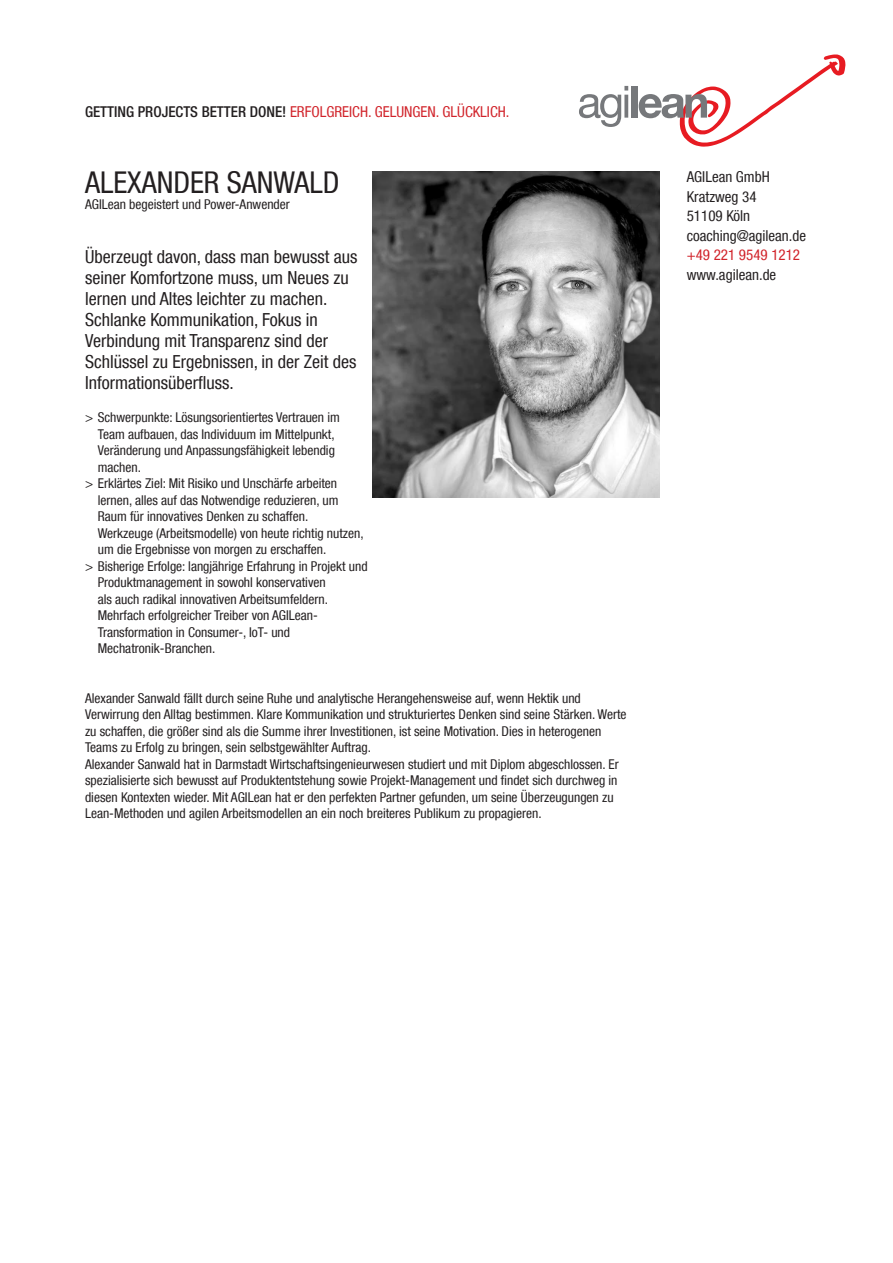
<style>
.page{position:relative;width:893px;height:1263px;background:#fff}
.page>*{position:absolute;margin:0;border:0;box-sizing:border-box;transform-origin:0 0}
.t1{font:condensed 30px "Helvetica Neue LT Com";color:#231f20}
.t2{font:condensed 18px/21px "Helvetica Neue LT Com";color:#231f20}
.t3{font:condensed 15px "Helvetica Neue LT Com";color:#d1232a}
.t4{font:condensed 15px/19.5px "Helvetica Neue LT Com";color:#231f20}
.t5{font:condensed 13.5px/16.5px "Helvetica Neue LT Com";color:#231f20}
.s1{font-weight:500;color:#231f20}
</style>
<div class="page">
<svg style="left:579px;top:86px;width:49px;height:41px"></svg>
<div style="left:631px;top:86px;width:6px;height:32px;background:#76787b"></div>
<svg style="left:639px;top:54px;width:207px;height:93px"></svg>
<img style="left:372px;top:171px;width:287px;height:326px">
<p class="t3" style="left:85px;top:103px;width:426px"><span class="s1">GETTING PROJECTS BETTER DONE!</span> ERFOLGREICH. GELUNGEN. GLÜCKLICH.</p>
<h1 class="t1" style="left:85px;top:164px;width:256px">ALEXANDER SANWALD</h1>
<p class="t5" style="left:85px;top:196px;width:206px">AGILean begeistert und Power-Anwender</p>
<p class="t2" style="left:85px;top:246px;width:274px">Überzeugt davon, dass man bewusst aus seiner Komfortzone muss, um Neues zu lernen und Altes leichter zu machen.<br>Schlanke Kommunikation, Fokus in Verbindung mit Transparenz sind der Schlüssel zu Ergebnissen, in der Zeit des Informationsüberfluss.</p>
<p class="t5" style="left:85px;top:409px;width:256px">&gt; Schwerpunkte: Lösungsorientiertes Vertrauen im</p>
<p class="t5" style="left:98px;top:426px;width:238px">Team aufbauen, das Individuum im Mittelpunkt,</p>
<p class="t5" style="left:98px;top:442px;width:239px">Veränderung und Anpassungsfähigkeit lebendig</p>
<p class="t5" style="left:98px;top:459px;width:45px">machen.</p>
<p class="t5" style="left:85px;top:475px;width:254px">&gt; Erklärtes Ziel: Mit Risiko und Unschärfe arbeiten</p>
<p class="t5" style="left:98px;top:492px;width:242px">lernen, alles auf das Notwendige reduzieren, um</p>
<p class="t5" style="left:98px;top:508px;width:212px">Raum für innovatives Denken zu schaffen.</p>
<p class="t5" style="left:98px;top:525px;width:267px">Werkzeuge (Arbeitsmodelle) von heute richtig nutzen,</p>
<p class="t5" style="left:98px;top:541px;width:230px">um die Ergebnisse von morgen zu erschaffen.</p>
<p class="t5" style="left:85px;top:558px;width:284px">&gt; Bisherige Erfolge: langjährige Erfahrung in Projekt und</p>
<p class="t5" style="left:98px;top:574px;width:229px">Produktmanagement in sowohl konservativen</p>
<p class="t5" style="left:98px;top:591px;width:232px">als auch radikal innovativen Arbeitsumfeldern.</p>
<p class="t5" style="left:98px;top:607px;width:222px">Mehrfach erfolgreicher Treiber von AGILean-</p>
<p class="t5" style="left:98px;top:624px;width:194px">Transformation in Consumer-, IoT- und</p>
<p class="t5" style="left:98px;top:640px;width:119px">Mechatronik-Branchen.</p>
<p class="t5" style="left:85px;top:690px;width:543px">Alexander Sanwald fällt durch seine Ruhe und analytische Herangehensweise auf, wenn Hektik und Verwirrung den Alltag bestimmen. Klare Kommunikation und strukturiertes Denken sind seine Stärken. Werte zu schaffen, die größer sind als die Summe ihrer Investitionen, ist seine Motivation. Dies in heterogenen Teams zu Erfolg zu bringen, sein selbstgewählter Auftrag.<br>Alexander Sanwald hat in Darmstadt Wirtschaftsingenieurwesen studiert und mit Diplom abgeschlossen. Er spezialisierte sich bewusst auf Produktentstehung sowie Projekt-Management und findet sich durchweg in diesen Kontexten wieder. Mit AGILean hat er den perfekten Partner gefunden, um seine Überzeugungen zu Lean-Methoden und agilen Arbeitsmodellen an ein noch breiteres Publikum zu propagieren.</p>
<p class="t4" style="left:687px;top:167px;width:121px">AGILean GmbH<br>Kratzweg 34<br>51109 Köln coaching@agilean.de</p>
<p class="t3" style="left:687px;top:246px;width:115px">+49 221 9549 1212</p>
<p class="t4" style="left:687px;top:264px;width:91px">www.agilean.de</p>
</div>
